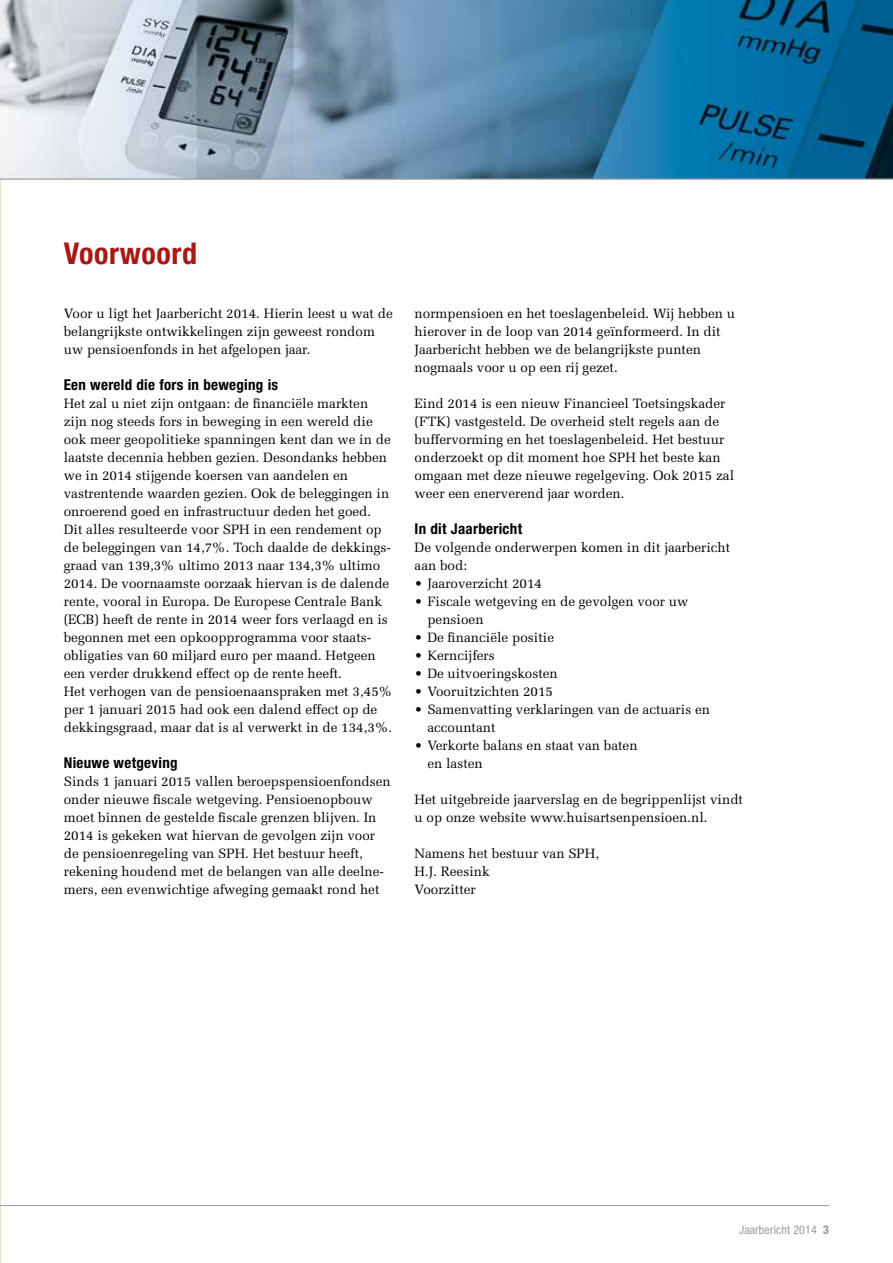
<style>
.page{position:relative;width:893px;height:1263px;background:#fff}
.page>*{position:absolute;margin:0;border:0;box-sizing:border-box;transform-origin:0 0}
.t1{font:700 condensed 30px "Helvetica Neue LT Std";letter-spacing:.02em;color:#a81815}
.t2{font:700 condensed 15px "Helvetica Neue LT Std";letter-spacing:.02em;color:#000}
.t3{font:13.5px/18px "Melior LT Std";color:#000}
.t4{font:condensed 12px "Helvetica Neue LT Std";letter-spacing:.01em;color:#9d9d9c}
.s1{font-weight:800}
</style>
<div class="page">
<hr style="left:0;top:1205px;width:829px;height:1px;background:#9d9d9c">
<img style="left:0;top:0;width:893px;height:178px">
<hr style="left:0;top:179px;width:893px;height:1px;background:#9d9d9c">
<h1 class="t1" style="left:64px;top:235px;width:135px">Voorwoord</h1>
<p class="t3" style="left:64px;top:304px;width:331px">Voor u ligt het Jaarbericht 2014. Hierin leest u wat de belangrijkste ontwikkelingen zijn geweest rondom uw pensioenfonds in het afgelopen jaar.</p>
<p class="t2" style="left:64px;top:375px;width:216px">Een wereld die fors in beweging is</p>
<p class="t3" style="left:64px;top:394px;width:330px">Het zal u niet zijn ontgaan: de financiële markten zijn nog steeds fors in beweging in een wereld die ook meer geopolitieke spanningen kent dan we in de laatste decennia hebben gezien. Desondanks hebben we in 2014 stijgende koersen van aandelen en vastrentende waarden gezien. Ook de beleggingen in onroerend goed en infrastructuur deden het goed.<br>Dit alles resulteerde voor SPH in een rendement op de beleggingen van 14,7%. Toch daalde de dekkings&shy;graad van 139,3% ultimo 2013 naar 134,3% ultimo 2014. De voornaamste oorzaak hiervan is de dalende rente, vooral in Europa. De Europese Centrale Bank (ECB) heeft de rente in 2014 weer fors verlaagd en is begonnen met een opkoopprogramma voor staats&shy;obligaties van 60 miljard euro per maand. Hetgeen een verder drukkend effect op de rente heeft.<br>Het verhogen van de pensioenaanspraken met 3,45% per 1 januari 2015 had ook een dalend effect op de dekkingsgraad, maar dat is al verwerkt in de 134,3%.</p>
<p class="t2" style="left:64px;top:753px;width:115px">Nieuwe wetgeving</p>
<p class="t3" style="left:64px;top:772px;width:329px">Sinds 1 januari 2015 vallen beroepspensioenfondsen onder nieuwe fiscale wetgeving. Pensioenopbouw moet binnen de gestelde fiscale grenzen blijven. In 2014 is gekeken wat hiervan de gevolgen zijn voor de pensioenregeling van SPH. Het bestuur heeft, rekening houdend met de belangen van alle deelne&shy;mers, een evenwichtige afweging gemaakt rond het</p>
<p class="t3" style="left:415px;top:304px;width:322px">normpensioen en het toeslagenbeleid. Wij hebben u hierover in de loop van 2014 geïnformeerd. In dit Jaarbericht hebben we de belangrijkste punten nogmaals voor u op een rij gezet.</p>
<p class="t3" style="left:415px;top:394px;width:321px">Eind 2014 is een nieuw Financieel Toetsingskader (FTK) vastgesteld. De overheid stelt regels aan de buffervorming en het toeslagenbeleid. Het bestuur onderzoekt op dit moment hoe SPH het beste kan omgaan met deze nieuwe regelgeving. Ook 2015 zal weer een enerverend jaar worden.</p>
<p class="t2" style="left:415px;top:519px;width:109px">In dit Jaarbericht</p>
<p class="t3" style="left:415px;top:538px;width:317px">De volgende onderwerpen komen in dit jaarbericht aan bod:</p>
<p class="t3" style="left:415px;top:574px;width:129px">• Jaaroverzicht 2014</p>
<p class="t3" style="left:427px;top:592px;width:263px;text-indent:-13px">• Fiscale wetgeving en de gevolgen voor uw pensioen</p>
<p class="t3" style="left:415px;top:628px;width:141px">• De financiële positie</p>
<p class="t3" style="left:415px;top:646px;width:82px">• Kerncijfers</p>
<p class="t3" style="left:415px;top:664px;width:145px">• De uitvoeringskosten</p>
<p class="t3" style="left:415px;top:682px;width:140px">• Vooruitzichten 2015</p>
<p class="t3" style="left:427px;top:700px;width:284px;text-indent:-13px">• Samenvatting verklaringen van de actuaris en accountant</p>
<p class="t3" style="left:427px;top:736px;width:212px;text-indent:-13px">• Verkorte balans en staat van baten en lasten</p>
<p class="t3" style="left:415px;top:790px;width:330px">Het uitgebreide jaarverslag en de begrippenlijst vindt u op onze website www.huisartsenpensioen.nl.</p>
<p class="t3" style="left:415px;top:844px;width:186px">Namens het bestuur van SPH,<br>H.J. Reesink<br>Voorzitter</p>
<p class="t4" style="left:739px;top:1223px;width:92px">Jaarbericht 2014 <span class="s1">3</span></p>
</div>
